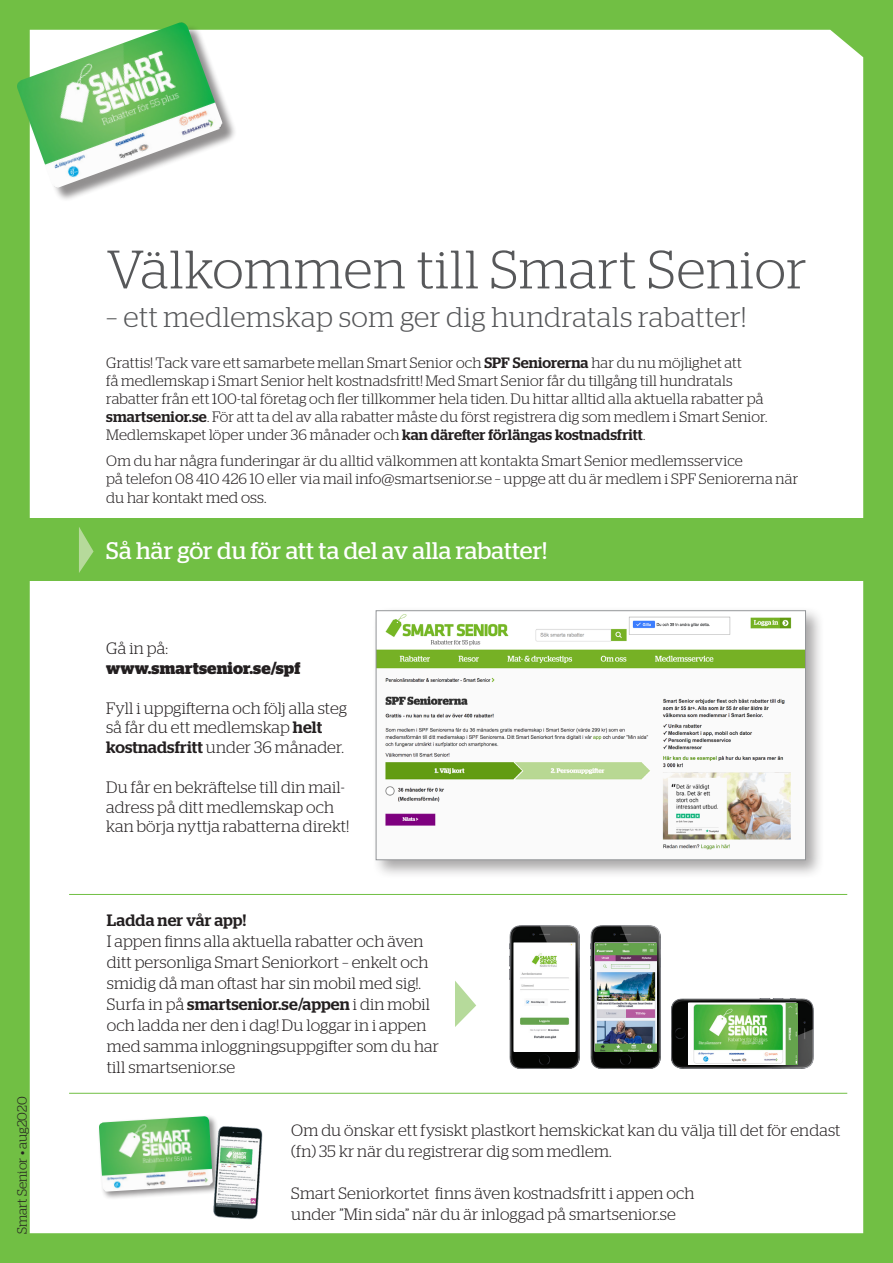
<style>
.page{position:relative;width:893px;height:1263px;background:#71bf44}
.page>*{position:absolute;margin:0;border:0;box-sizing:border-box;transform-origin:0 0}
.t1{font:300 54px "Stag";letter-spacing:.02em;color:#57585a}
.t2{font:300 28.5px "Stag";letter-spacing:.02em;color:#57585a}
.t3{font:24px "Stag";letter-spacing:.01em;color:#fff}
.t4{font:300 16.5px/21px "Stag";letter-spacing:.01em;color:#231f20}
.t5{font:700 16.5px "Stag";letter-spacing:.01em;color:#231f20}
.t6{font:500 16.5px "Stag";letter-spacing:.01em;color:#231f20}
.t7{font:300 15px/18px "Stag";letter-spacing:.01em;color:#231f20}
.t8{font:300 13.5px "Stag";color:#231f20}
.s1{font-weight:500}
.s2{font-size:15.75px}
</style>
<div class="page">
<div style="left:30px;top:30px;width:833px;height:1203px;background:#fff"></div>
<div style="left:19px;top:25px;width:218px;height:177px;background:#231f20;opacity:.5"></div>
<img style="left:17px;top:22px;width:206px;height:166px">
<div style="left:21px;top:518px;width:855px;height:63px;background:#71bf44"></div>
<svg style="left:79px;top:527px;width:15px;height:46px"></svg>
<div style="left:371px;top:606px;width:454px;height:273px;background:#231f20;opacity:.4"></div>
<img style="left:378px;top:612px;width:426px;height:246px">
<div style="left:376px;top:610px;width:430px;height:250px;border:1px solid #939598"></div>
<div style="left:97px;top:1114px;width:125px;height:86px;background:#231f20;opacity:.5"></div>
<img style="left:99px;top:1116px;width:114px;height:75px">
<hr style="left:69px;top:1093px;width:778px;height:1px;background:#71bf44">
<svg style="left:455px;top:980px;width:21px;height:47px"></svg>
<img style="left:591px;top:926px;width:70px;height:143px">
<img style="left:509px;top:926px;width:70px;height:143px">
<img style="left:671px;top:999px;width:143px;height:70px">
<img style="left:210px;top:1123px;width:56px;height:99px">
<hr style="left:69px;top:894px;width:778px;height:1px;background:#71bf44">
<img style="left:514px;top:943px;width:61px;height:108px">
<img style="left:595px;top:943px;width:61px;height:108px">
<img style="left:688px;top:1003px;width:109px;height:61px">
<p class="t8" style="left:15px;top:1234px;width:139px;rotate:-90deg">Smart Senior • aug2020</p>
<p class="t1" style="left:106px;top:239px;width:702px">Välkommen till Smart Senior</p>
<p class="t2" style="left:106px;top:301px;width:641px">– ett medlemskap som ger dig hundratals rabatter!</p>
<p class="t7" style="left:106px;top:354px;width:662px">Grattis! Tack vare ett samarbete mellan Smart Senior och <span class="s1">SPF Seniorerna</span> har du nu möjlighet att<br>få medlemskap i Smart Senior helt kostnadsfritt! Med Smart Senior får du tillgång till hundratals rabatter från ett 100-tal företag och fler tillkommer hela tiden. Du hittar alltid alla aktuella rabatter på <span class="s1">smartsenior.se</span>. För att ta del av alla rabatter måste du först registrera dig som medlem i Smart Senior.<br>Medlemskapet löper under 36 månader och <span class="s1">kan därefter förlängas kostnadsfritt</span>.</p>
<p class="t7" style="left:106px;top:451px;width:694px;line-height:18.5px">Om du har några funderingar är du alltid välkommen att kontakta Smart Senior medlemsservice<br>på telefon 08 410 426 10 eller via mail info@smartsenior.se – uppge att du är medlem i SPF Seniorerna när du har kontakt <span class="s2">med oss.</span></p>
<p class="t3" style="left:106px;top:537px;width:442px">Så här gör du för att ta del av alla rabatter!</p>
<p class="t4" style="left:106px;top:638px;width:63px">Gå in på:</p>
<p class="t5" style="left:106px;top:659px;width:196px">www.smartsenior.se/spf</p>
<p class="t4" style="left:106px;top:697px;width:242px">Fyll i uppgifterna och följ alla steg</p>
<p class="t4" style="left:106px;top:717px;width:217px">så får du ett medlemskap <span class="s1">helt</span></p>
<p class="t4" style="left:106px;top:737px;width:239px"><span class="s1">kostnadsfritt</span> under 36 månader.</p>
<p class="t4" style="left:106px;top:776px;width:240px">Du får en bekräftelse till din mail-</p>
<p class="t4" style="left:106px;top:796px;width:229px">adress på ditt medlemskap och</p>
<p class="t4" style="left:106px;top:816px;width:244px">kan börja nyttja rabatterna direkt!</p>
<p class="t6" style="left:107px;top:911px;width:141px">Ladda ner vår app!</p>
<p class="t4" style="left:107px;top:931px;width:334px">I appen finns alla aktuella rabatter och även ditt personliga Smart Seniorkort – enkelt och smidig då man oftast har sin mobil med sig!.<br>Surfa in på <span class="s1">smartsenior.se/appen</span> i din mobil och ladda ner den i dag! Du loggar in i appen med samma inloggningsuppgifter som du har till smartsenior.se</p>
<p class="t4" style="left:291px;top:1119px;width:551px">Om du önskar ett fysiskt plastkort hemskickat kan du välja till det för endast (fn) 35 kr när du registrerar dig som medlem.</p>
<p class="t4" style="left:291px;top:1182px;width:405px">Smart Seniorkortet finns även kostnadsfritt i appen och under ”Min sida” när du är inloggad på smartsenior.se</p>
</div>
